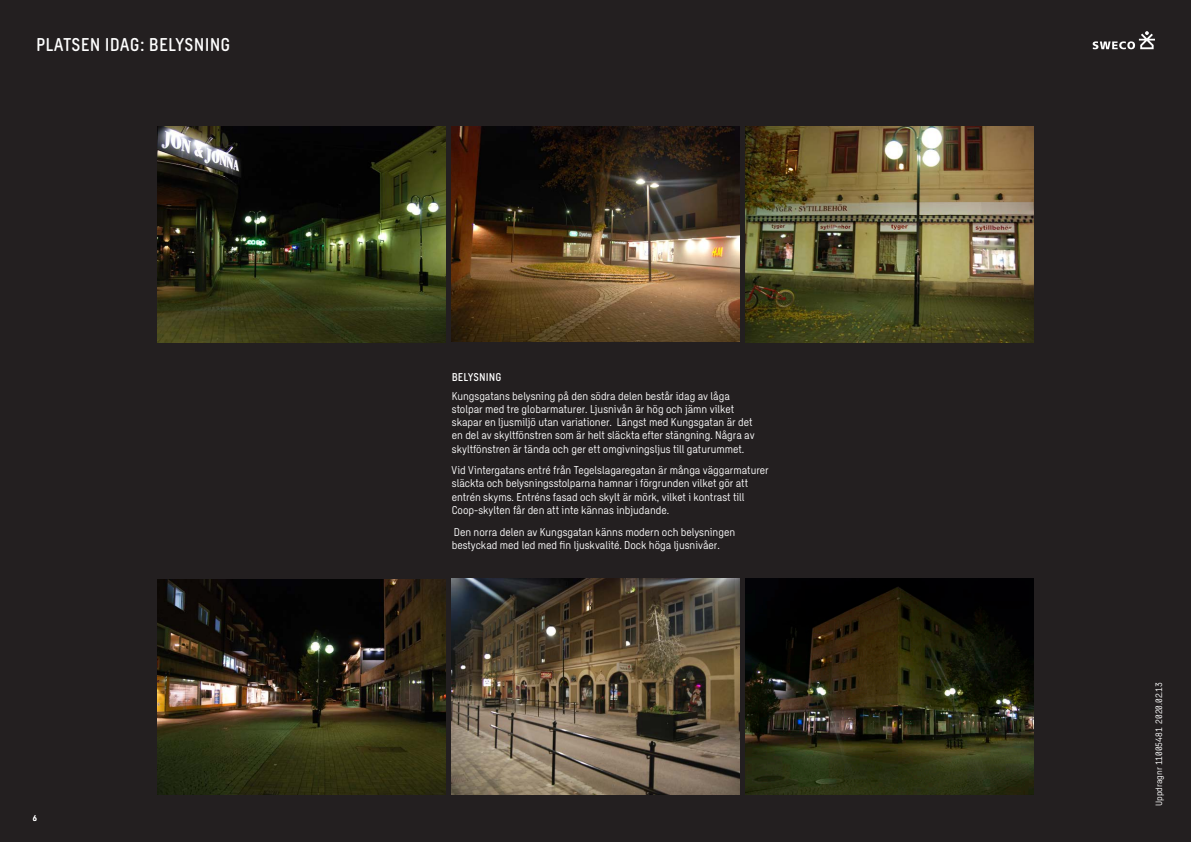
<style>
.page{position:relative;width:1191px;height:842px;background:#231f20}
.page>*{position:absolute;margin:0;border:0;box-sizing:border-box;transform-origin:0 0}
.Rubrik_1_vit{font:500 18px "Sweco Sans";letter-spacing:.01em;color:#fff}
.Löptext_vit{font:11px/13.2px "Sweco Sans";color:#fff}
.Rubrik_2_vit{font:500 11px "Sweco Sans";letter-spacing:.01em;color:#fff}
.t1{font:9px "Sweco Sans";color:#fff}
.t2{font:500 8px "Sweco Sans";color:#fff}
</style>
<div class="page">
<img style="left:158px;top:126px;width:288px;height:216px">
<img style="left:451px;top:126px;width:288px;height:216px">
<img style="left:745px;top:126px;width:288px;height:216px">
<img style="left:745px;top:579px;width:288px;height:215px">
<img style="left:158px;top:579px;width:288px;height:216px">
<img style="left:451px;top:579px;width:288px;height:216px">
<svg style="left:1092px;top:31px;width:63px;height:18px"></svg>
<p class="Rubrik_1_vit" style="left:36px;top:34px;width:196px">PLATSEN IDAG: BELYSNING</p>
<p class="t2" style="left:33px;top:814px;width:6px">6</p>
<p class="Rubrik_2_vit" style="left:452px;top:370px;width:51px">BELYSNING</p>
<p class="Löptext_vit" style="left:452px;top:389px;width:304px">Kungsgatans belysning på den södra delen består idag av låga stolpar med tre globarmaturer. Ljusnivån är hög och jämn vilket skapar en ljusmiljö utan variationer. Längst med Kungsgatan är det en del av skyltfönstren som är helt släckta efter stängning. Några av skyltfönstren är tända och ger ett omgivningsljus till gaturummet.</p>
<p class="Löptext_vit" style="left:451px;top:464px;width:319px">Vid Vintergatans entré från Tegelslagaregatan är många väggarmaturer släckta och belysningsstolparna hamnar i förgrunden vilket gör att entrén skyms. Entréns fasad och skylt är mörk, vilket i kontrast till Coop-skylten får den att inte kännas inbjudande.</p>
<p class="Löptext_vit" style="left:452px;top:525px;width:285px">Den norra delen av Kungsgatan känns modern och belysningen bestyckad med led med fin ljuskvalité. Dock höga ljusnivåer.</p>
<p class="t1" style="left:1153px;top:806px;width:125px;rotate:-90deg">Uppdragnr 11005481 2020.02.13</p>
</div>
